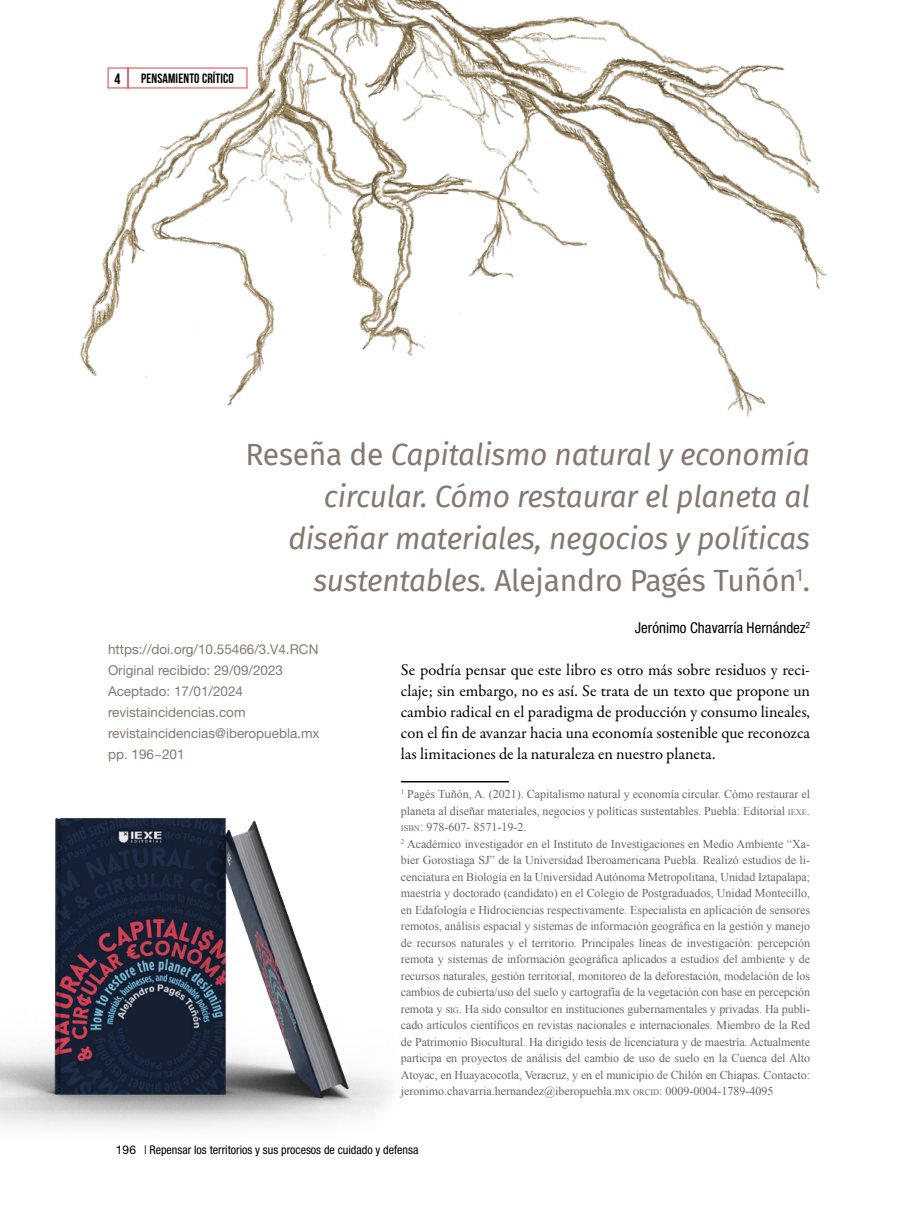
<style>
.page{position:relative;width:918px;height:1216px;background:#fff}
.page>*{position:absolute;margin:0;border:0;box-sizing:border-box;transform-origin:0 0}
.t1{font:italic 30px/42px "Fira Sans";letter-spacing:-.01em;color:#857870;text-align:right}
.t2{font:16.5px/21px "Garamond Premr Pro";color:#000;text-align:justify}
.t3{font:condensed 15px "Helvetica Neue LT Std";color:#000}
.t4{font:700 15px "Bebas Neue";color:#000}
.t5{font:13.5px/21px "Helvetica Neue LT Std";color:#857870}
.t6{font:700 13.5px "Bebas Neue";letter-spacing:.01em;color:#000}
.t7{font:12px/16.5px "Times New Roman";letter-spacing:-.005em;color:#666}
.t8{font:condensed 12px "Helvetica Neue LT Std";color:#000}
.s1{font-style:normal}
.s2{font-size:8.4px}
.s3{font-style:inherit}
.s4{font-stretch:normal}
</style>
<div class="page">
<img style="left:0;top:781px;width:469px;height:347px">
<hr style="left:401px;top:781px;width:108px;height:1px;background:#000">
<img style="left:79px;top:0;width:748px;height:417px">
<svg style="left:108px;top:68px;width:140px;height:20px"></svg>
<p class="t4" style="left:114px;top:70px;width:7px">4</p>
<p class="t6" style="left:141px;top:71px;width:94px">PENSAMIENTO CRÍTICO</p>
<h1 class="t1" style="left:246px;top:433px;width:566px"><span class="s1">Reseña de</span> Capitalismo natural y economía circular. Cómo restaurar el planeta al diseñar materiales, negocios y políticas sustentables. <span class="s1">Alejandro Pagés Tuñón</span><sup>1</sup><span class="s1">.</span></h1>
<p class="t5" style="left:108px;top:639px;width:213px">https://doi.org/10.55466/3.V4.RCN<br>Original recibido: 29/09/2023<br>Aceptado: 17/01/2024 revistaincidencias.com revistaincidencias@iberopuebla.mx pp. 196~201</p>
<p class="t3" style="left:635px;top:619px;width:177px">Jerónimo Chavarría Hernández<sup>2</sup></p>
<p class="t2" style="left:401px;top:660px;width:411px">Se podría pensar que este libro es otro más sobre residuos y reci&shy;claje; sin embargo, no es así. Se trata de un texto que propone un cambio radical en el paradigma de producción y consumo lineales, con el fin de avanzar hacia una economía sostenible que reconozca las limitaciones de la naturaleza en nuestro planeta.</p>
<p class="t7" style="left:401px;top:786px;width:411px"><sup>1</sup> Pagés Tuñón, A. (2021). Capitalismo natural y economía circular. Cómo restaurar el planeta al diseñar materiales, negocios y políticas sustentables. Puebla: Editorial <span class="s2">IEXE</span>.<br><span class="s2">ISBN</span>: 978-607- 8571-19-2.<br><sup>2</sup> Académico investigador en el Instituto de Investigaciones en Medio Ambiente “Xa&shy;bier Gorostiaga SJ” de la Universidad Iberoamericana Puebla. Realizó estudios de li&shy;cenciatura en Biología en la Universidad Autónoma Metropolitana, Unidad Iztapalapa; maestría y doctorado (candidato) en el Colegio de Postgraduados, Unidad Montecillo, en Edafología e Hidrociencias respectivamente. Especialista en aplicación de sensores remotos, análisis espacial y sistemas de información geográfica en la gestión y manejo de recursos naturales y el territorio. Principales líneas de investigación: percepción remota y sistemas de información geográfica aplicados a estudios del ambiente y de recursos naturales, gestión territorial, monitoreo de la deforestación, modelación de los cambios de cubierta/uso del suelo y cartografía de la vegetación con base en percepción remota y <span class="s2">SIG</span>. Ha sido consultor en instituciones gubernamentales y privadas. Ha publi&shy;cado artículos científicos en revistas nacionales e internacionales. Miembro de la Red de Patrimonio Biocultural. Ha dirigido tesis de licenciatura y de maestría. Actualmente participa en proyectos de análisis del cambio de uso de suelo en la Cuenca del Alto Atoyac, en Huayacocotla, Veracruz, y en el municipio de Chilón en Chiapas. Contacto: jeronimo.chavarria.hernandez@iberopuebla.mx <span class="s2">ORCID</span><span class="s3">:</span> 0009-0004-1789-4095</p>
<p class="t8" style="left:116px;top:1143px;width:304px"><span class="s4">196</span> | Repensar los territorios y sus procesos de cuidado y defensa</p>
</div>
